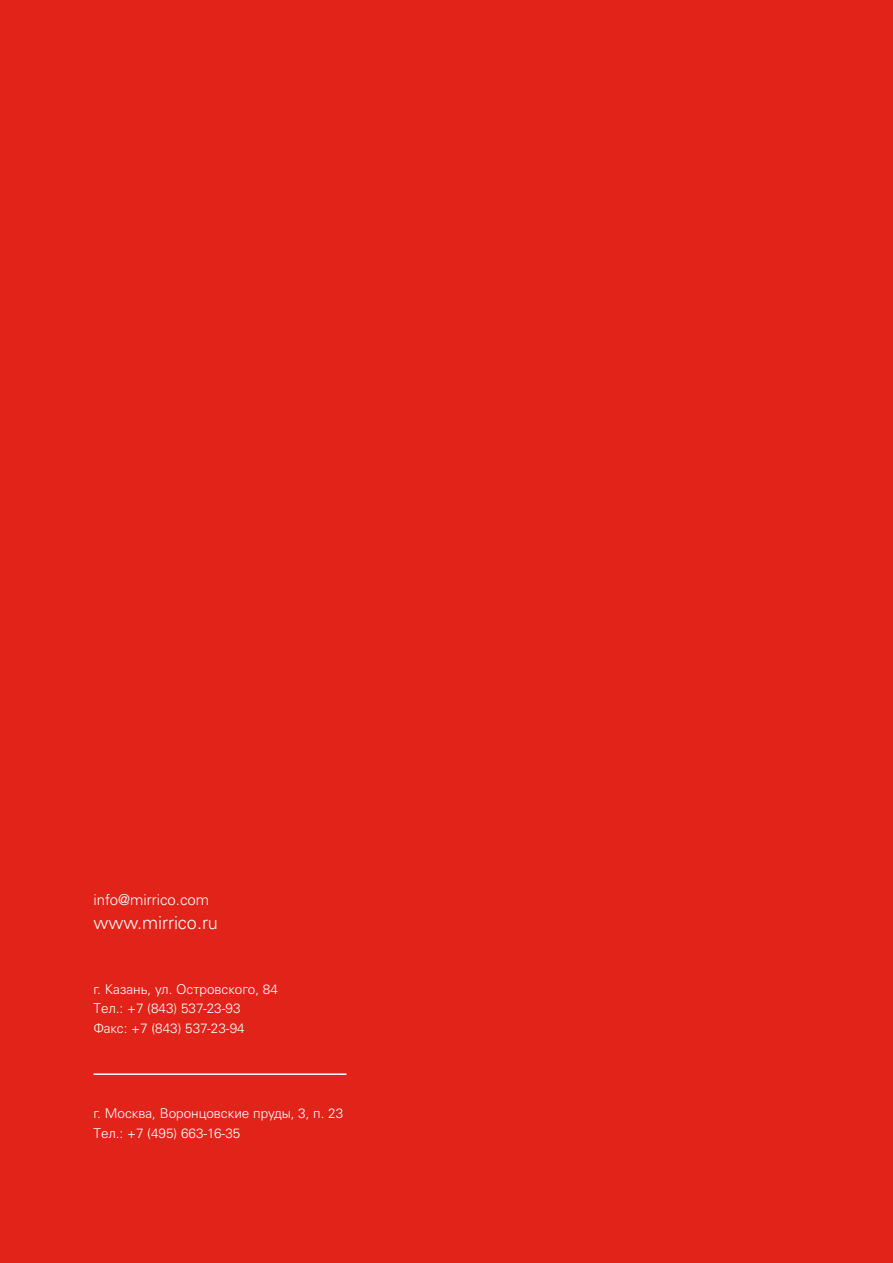
<style>
.page{position:relative;width:893px;height:1263px;background:#e2231a}
.page>*{position:absolute;margin:0;border:0;box-sizing:border-box;transform-origin:0 0}
.t1{font:300 18px "Univers LTCYR 45";color:#fff}
.t2{font:300 15px "Univers LTCYR 45";color:#fff}
.t3{font:300 13.5px/19.5px "Univers LTCYR 45";color:#fff}
</style>
<div class="page">
<hr style="left:94px;top:1073px;width:252px;height:2px;background:#fff">
<p class="t2" style="left:94px;top:890px;width:117px">info@mirrico.com</p>
<h1 class="t1" style="left:94px;top:911px;width:126px">www.mirrico.ru</h1>
<p class="t3" style="left:94px;top:979px;width:186px">г. Казань, ул. Островского, 84<br>Тел.: +7 (843) 537-23-93<br>Факс: +7 (843) 537-23-94</p>
<p class="t3" style="left:94px;top:1103px;width:251px">г. Москва, Воронцовские пруды, 3, п. 23<br>Тел.: +7 (495) 663-16-35</p>
</div>
